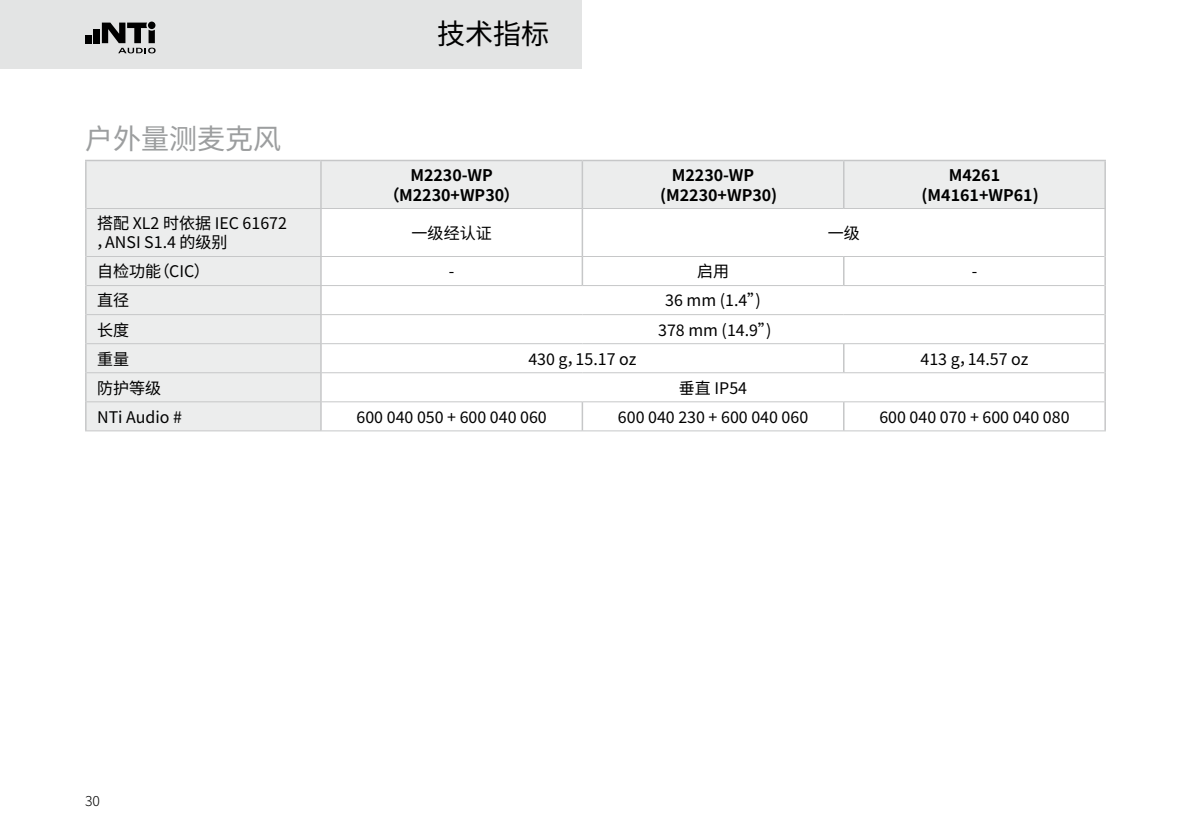
<style>
.page{position:relative;width:1191px;height:840px;background:#fff}
.page>*{position:absolute;margin:0;border:0;box-sizing:border-box;transform-origin:0 0}
.t1{font:28px "Source Han Sans SC";color:#9c9e9f}
.t2{font:28px "Source Han Sans SC";color:#000}
.t3{font:16px/19.2px "Source Han Sans SC";color:#000}
.t4{font:700 16px/19.2px "Source Han Sans SC";color:#000}
.t5{font:300 14px "Source Han Sans SC";color:#000}
</style>
<div class="page">
<div style="left:0;top:0;width:581px;height:68px;background:#e3e4e4"></div>
<div style="left:93px;top:29px;width:7px;height:14px;background:#000"></div>
<div style="left:85px;top:35px;width:6px;height:8px;background:#000"></div>
<svg style="left:102px;top:23px;width:53px;height:30px"></svg>
<div style="left:148px;top:22px;width:7px;height:7px;background:#000;border-radius:50%"></div>
<svg style="left:87px;top:161px;width:1017px;height:269px"></svg>
<hr style="left:87px;top:208px;width:234px;height:1px;background:#c6c7c8">
<hr style="left:87px;top:256px;width:234px;height:1px;background:#c6c7c8">
<hr style="left:87px;top:285px;width:234px;height:1px;background:#c6c7c8">
<hr style="left:87px;top:314px;width:234px;height:1px;background:#c6c7c8">
<hr style="left:87px;top:343px;width:234px;height:1px;background:#c6c7c8">
<hr style="left:87px;top:372px;width:234px;height:1px;background:#c6c7c8">
<hr style="left:87px;top:401px;width:234px;height:1px;background:#c6c7c8">
<hr style="left:85px;top:430px;width:236px;height:1px;background:#c6c7c8">
<hr style="left:85px;top:208px;width:2px;height:48px;background:#c6c7c8">
<hr style="left:85px;top:256px;width:2px;height:29px;background:#c6c7c8">
<hr style="left:85px;top:285px;width:2px;height:29px;background:#c6c7c8">
<hr style="left:85px;top:314px;width:2px;height:29px;background:#c6c7c8">
<hr style="left:85px;top:343px;width:2px;height:29px;background:#c6c7c8">
<hr style="left:85px;top:372px;width:2px;height:29px;background:#c6c7c8">
<hr style="left:85px;top:401px;width:2px;height:29px;background:#c6c7c8">
<hr style="left:85px;top:160px;width:235px;height:1px;background:#c6c7c8">
<hr style="left:85px;top:161px;width:2px;height:47px;background:#c6c7c8">
<hr style="left:320px;top:160px;width:262px;height:1px;background:#c6c7c8">
<hr style="left:320px;top:161px;width:2px;height:47px;background:#c6c7c8">
<hr style="left:582px;top:160px;width:261px;height:1px;background:#c6c7c8">
<hr style="left:581px;top:161px;width:2px;height:47px;background:#c6c7c8">
<hr style="left:843px;top:160px;width:263px;height:1px;background:#c6c7c8">
<hr style="left:843px;top:161px;width:1px;height:47px;background:#c6c7c8">
<hr style="left:1104px;top:161px;width:2px;height:47px;background:#c6c7c8">
<hr style="left:321px;top:208px;width:261px;height:1px;background:#c6c7c8">
<hr style="left:582px;top:208px;width:261px;height:1px;background:#c6c7c8">
<hr style="left:843px;top:208px;width:263px;height:1px;background:#c6c7c8">
<hr style="left:321px;top:256px;width:261px;height:1px;background:#c6c7c8">
<hr style="left:582px;top:256px;width:261px;height:1px;background:#c6c7c8">
<hr style="left:843px;top:256px;width:261px;height:1px;background:#c6c7c8">
<hr style="left:321px;top:285px;width:261px;height:1px;background:#c6c7c8">
<hr style="left:582px;top:285px;width:261px;height:1px;background:#c6c7c8">
<hr style="left:843px;top:285px;width:261px;height:1px;background:#c6c7c8">
<hr style="left:321px;top:314px;width:261px;height:1px;background:#c6c7c8">
<hr style="left:582px;top:314px;width:261px;height:1px;background:#c6c7c8">
<hr style="left:843px;top:314px;width:261px;height:1px;background:#c6c7c8">
<hr style="left:321px;top:343px;width:261px;height:1px;background:#c6c7c8">
<hr style="left:582px;top:343px;width:261px;height:1px;background:#c6c7c8">
<hr style="left:843px;top:343px;width:261px;height:1px;background:#c6c7c8">
<hr style="left:321px;top:372px;width:261px;height:1px;background:#c6c7c8">
<hr style="left:582px;top:372px;width:261px;height:1px;background:#c6c7c8">
<hr style="left:843px;top:372px;width:261px;height:1px;background:#c6c7c8">
<hr style="left:321px;top:401px;width:261px;height:1px;background:#c6c7c8">
<hr style="left:582px;top:401px;width:261px;height:1px;background:#c6c7c8">
<hr style="left:843px;top:401px;width:261px;height:1px;background:#c6c7c8">
<hr style="left:321px;top:430px;width:261px;height:1px;background:#c6c7c8">
<hr style="left:582px;top:430px;width:261px;height:1px;background:#c6c7c8">
<hr style="left:843px;top:430px;width:263px;height:1px;background:#c6c7c8">
<hr style="left:320px;top:209px;width:2px;height:47px;background:#c6c7c8">
<hr style="left:581px;top:209px;width:2px;height:47px;background:#c6c7c8">
<hr style="left:1104px;top:209px;width:2px;height:47px;background:#c6c7c8">
<hr style="left:320px;top:257px;width:2px;height:28px;background:#c6c7c8">
<hr style="left:581px;top:257px;width:2px;height:28px;background:#c6c7c8">
<svg style="left:843px;top:257px;width:1px;height:28px"></svg>
<hr style="left:1104px;top:256px;width:2px;height:29px;background:#c6c7c8">
<hr style="left:320px;top:286px;width:2px;height:28px;background:#c6c7c8">
<hr style="left:1104px;top:285px;width:2px;height:29px;background:#c6c7c8">
<hr style="left:320px;top:315px;width:2px;height:28px;background:#c6c7c8">
<hr style="left:1104px;top:314px;width:2px;height:29px;background:#c6c7c8">
<hr style="left:320px;top:344px;width:2px;height:28px;background:#c6c7c8">
<svg style="left:843px;top:344px;width:1px;height:28px"></svg>
<hr style="left:1104px;top:343px;width:2px;height:29px;background:#c6c7c8">
<hr style="left:320px;top:373px;width:2px;height:28px;background:#c6c7c8">
<hr style="left:1104px;top:372px;width:2px;height:29px;background:#c6c7c8">
<hr style="left:320px;top:402px;width:2px;height:28px;background:#c6c7c8">
<hr style="left:581px;top:402px;width:2px;height:28px;background:#c6c7c8">
<svg style="left:843px;top:402px;width:1px;height:28px"></svg>
<hr style="left:1104px;top:401px;width:2px;height:29px;background:#c6c7c8">
<h1 class="t1" style="left:85px;top:123px;width:197px">户外量测麦克风</h1>
<h1 class="t2" style="left:437px;top:18px;width:113px">技术指标</h1>
<p class="t4" style="left:384px;top:166px;width:137px;text-align:center">M2230-WP（M2230+WP30）</p>
<p class="t4" style="left:660px;top:166px;width:119px;text-indent:12px">M2230-WP (M2230+WP30)</p>
<p class="t4" style="left:921px;top:166px;width:119px;text-indent:27px">M4261 (M4161+WP61)</p>
<p class="t3" style="left:96px;top:214px;width:192px">搭配 XL2 时依据 IEC 61672，ANSI S1.4 的级别</p>
<p class="t3" style="left:412px;top:223px;width:81px">一级经认证</p>
<p class="t3" style="left:827px;top:223px;width:33px">一级</p>
<p class="t3" style="left:97px;top:262px;width:114px">自检功能（CIC）</p>
<p class="t3" style="left:449px;top:262px;width:7px">-</p>
<p class="t3" style="left:697px;top:262px;width:33px">启用</p>
<p class="t3" style="left:971px;top:262px;width:7px">-</p>
<p class="t3" style="left:97px;top:291px;width:33px">直径</p>
<p class="t3" style="left:665px;top:291px;width:99px">36 mm (1.4”)</p>
<p class="t3" style="left:97px;top:320px;width:33px">长度</p>
<p class="t3" style="left:658px;top:320px;width:117px">378 mm (14.9”)</p>
<p class="t3" style="left:97px;top:349px;width:33px">重量</p>
<p class="t3" style="left:528px;top:349px;width:109px">430 g，15.17 oz</p>
<p class="t3" style="left:920px;top:349px;width:109px">413 g，14.57 oz</p>
<p class="t3" style="left:97px;top:378px;width:65px">防护等级</p>
<p class="t3" style="left:679px;top:378px;width:70px">垂直 IP54</p>
<p class="t3" style="left:97px;top:407px;width:86px">NTi Audio #</p>
<p class="t3" style="left:356px;top:407px;width:192px">600 040 050 + 600 040 060</p>
<p class="t3" style="left:618px;top:407px;width:192px">600 040 230 + 600 040 060</p>
<p class="t3" style="left:879px;top:407px;width:192px">600 040 070 + 600 040 080</p>
<p class="t5" style="left:85px;top:792px;width:16px">30</p>
</div>
